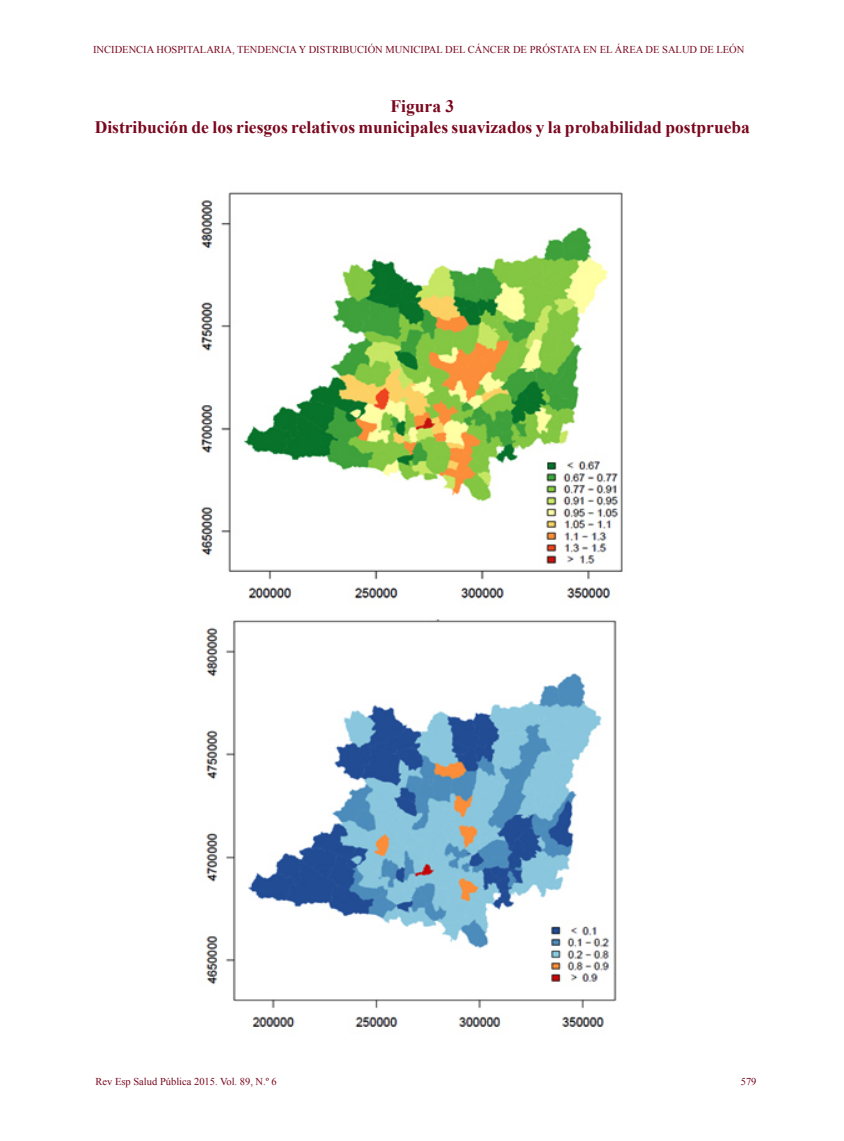
<style>
.page{position:relative;width:844px;height:1141px;background:#fff}
.page>*{position:absolute;margin:0;border:0;box-sizing:border-box;transform-origin:0 0}
.t1{font:700 17.5px/21px "Times New Roman";color:#7a071e;text-align:center}
.t2{font:10.5px "Times New Roman";color:#7a071e}
.t3{font:10.5px "Times New Roman";color:#7a071e}
</style>
<div class="page">
<img style="left:201px;top:192px;width:422px;height:835px">
<p class="t2" style="left:93px;top:43px;width:652px">INCIDENCIA HOSPITALARIA, TENDENCIA Y DISTRIBUCIÓN MUNICIPAL DEL CÁNCER DE PRÓSTATA EN EL ÁREA DE SALUD DE LEÓN</p>
<p class="t1" style="left:95px;top:96px;width:656px">Figura 3<br>Distribución de los riesgos relativos municipales suavizados y la probabilidad postprueba</p>
<p class="t2" style="left:95px;top:1074px;width:183px">Rev Esp Salud Pública 2015. Vol. 89, N.º 6</p>
<p class="t3" style="left:740px;top:1074px;width:17px">579</p>
</div>
